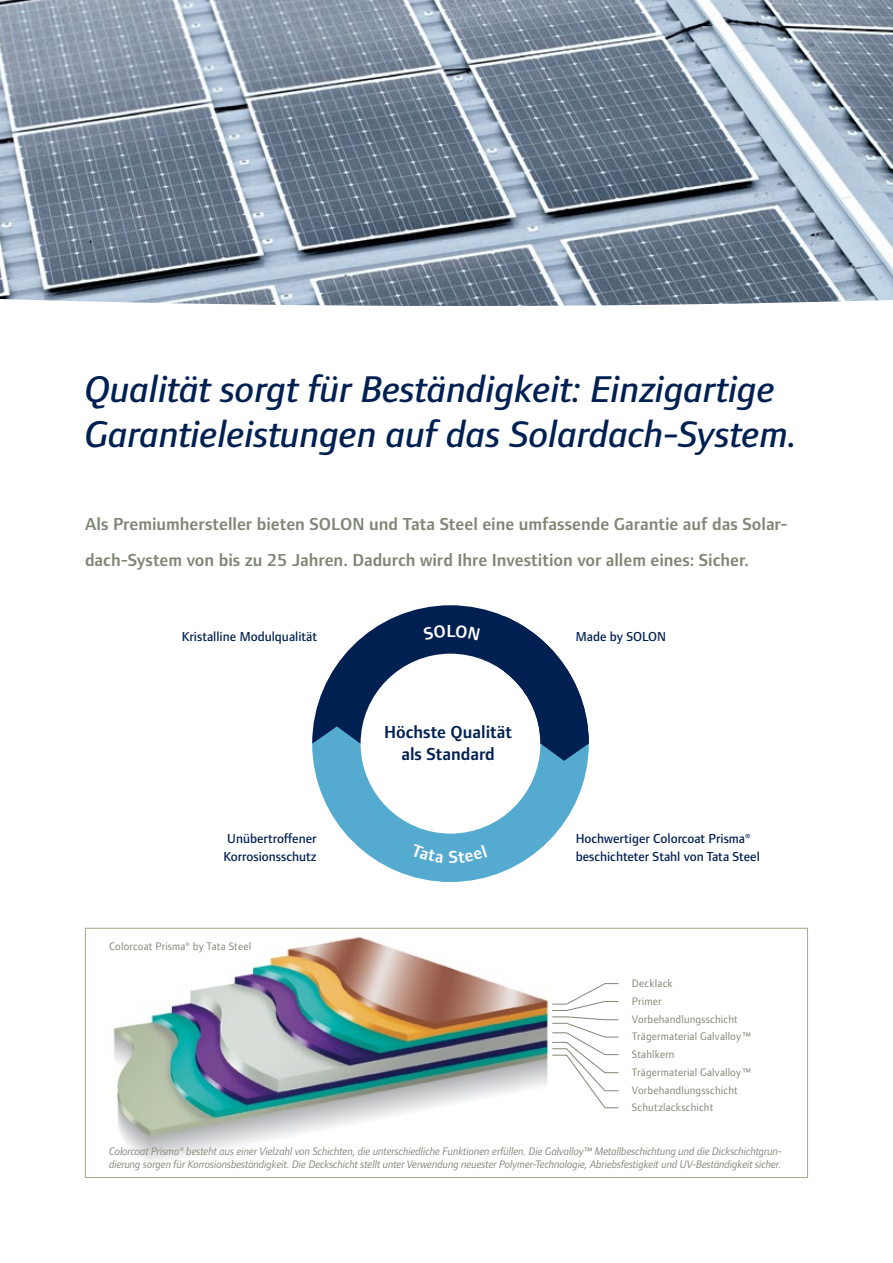
<style>
.page{position:relative;width:893px;height:1263px;background:#fff}
.page>*{position:absolute;margin:0;border:0;box-sizing:border-box;transform-origin:0 0}
.t1{font:38.55px/45px "Foundry Form Sans OT2 Med Ita";letter-spacing:-.005em;color:#002052}
.t2{font:600 18px/36px "Foundry Form Sans OT2";color:#808776}
.t3{font:600 18px "Foundry Form Sans OT2";color:#002052}
.t4{font:600 18px "Foundry Form Sans OT2";color:#fff}
.t5{font:500 13.5px/18px "Foundry Form Sans OT2";color:#002052}
.t6{font:italic 11.25px/12.8px "Foundry Form Sans OT2";letter-spacing:-.01em;color:#808776}
.t7{font:11.25px "Foundry Form Sans OT2";letter-spacing:.015em;color:#808776}
</style>
<div class="page">
<img style="left:0;top:0;width:893px;height:306px">
<img style="left:113px;top:937px;width:436px;height:225px">
<div style="left:85px;top:928px;width:723px;height:250px;border:1px solid #aaa48c"></div>
<svg style="left:552px;top:983px;width:67px;height:125px"></svg>
<svg style="left:312px;top:605px;width:277px;height:277px"></svg>
<p class="t1" style="left:85px;top:364px;width:714px">Qualität sorgt für Beständigkeit: Einzigartige<br>Garantieleistungen auf das Solardach-System.</p>
<p class="t2" style="left:85px;top:505px;width:704px">Als Premiumhersteller bieten SOLON und Tata Steel eine umfassende Garantie auf das Solar&shy;dach-System von bis zu 25 Jahren. Dadurch wird Ihre Investition vor allem eines: Sicher.</p>
<p class="t5" style="left:182px;top:627px;width:137px">Kristalline Modulqualität</p>
<p class="t5" style="left:227px;top:829px;width:91px">Unübertroffener</p>
<p class="t5" style="left:223px;top:847px;width:95px">Korrosionsschutz</p>
<p class="t7" style="left:109px;top:938px;width:144px">Colorcoat Prisma® by Tata Steel</p>
<p class="t4" style="left:446px;top:618px;width:11px">L</p>
<p class="t3" style="left:384px;top:719px;width:130px">Höchste Qualität</p>
<p class="t3" style="left:401px;top:740px;width:95px">als Standard</p>
<p class="t5" style="left:576px;top:627px;width:92px">Made by SOLON</p>
<p class="t5" style="left:576px;top:829px;width:186px">Hochwertiger Colorcoat Prisma® beschichteter Stahl von Tata Steel</p>
<p class="t7" style="left:632px;top:975px;width:42px">Decklack</p>
<p class="t7" style="left:632px;top:993px;width:31px">Primer</p>
<p class="t7" style="left:632px;top:1011px;width:107px">Vorbehandlungsschicht</p>
<p class="t7" style="left:632px;top:1028px;width:121px">Trägermaterial Galvalloy™</p>
<p class="t7" style="left:632px;top:1046px;width:44px">Stahlkern</p>
<p class="t7" style="left:632px;top:1064px;width:121px">Trägermaterial Galvalloy™</p>
<p class="t7" style="left:632px;top:1082px;width:107px">Vorbehandlungsschicht</p>
<p class="t7" style="left:632px;top:1099px;width:83px">Schutzlackschicht</p>
<p class="t6" style="left:109px;top:1144px;width:675px">Colorcoat Prisma® besteht aus einer Vielzahl von Schichten, die unterschiedliche Funktionen erfüllen. Die Galvalloy™ Metallbeschichtung und die Dickschichtgrun&shy;dierung sorgen für Korrosionsbeständigkeit. Die Deckschicht stellt unter Verwendung neuester Polymer-Technologie, Abriebsfestigkeit und UV-Beständigkeit sicher.</p>
</div>
